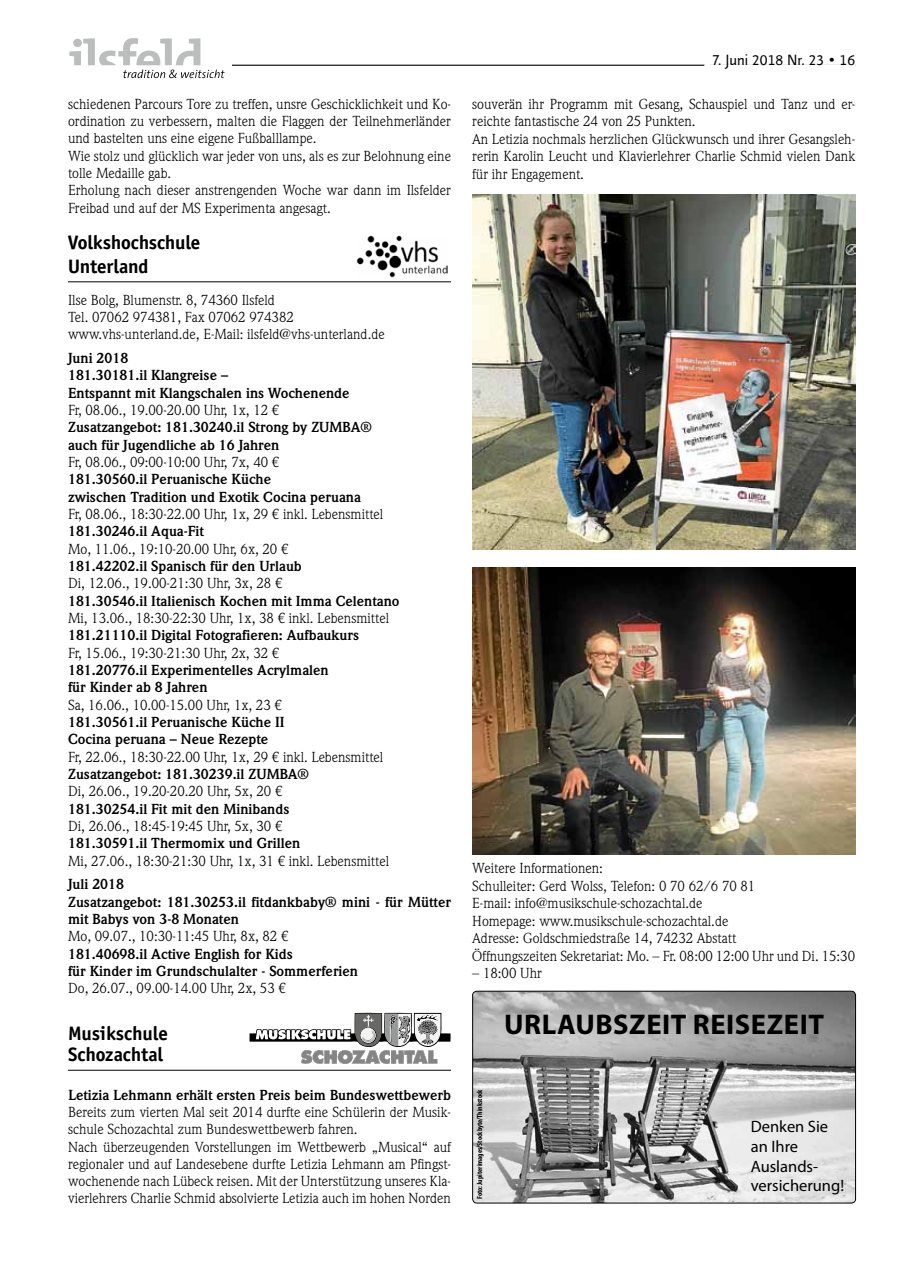
<style>
.page{position:relative;width:902px;height:1280px;background:#fff}
.page>*{position:absolute;margin:0;border:0;box-sizing:border-box;transform-origin:0 0}
.t1{font:700 28.5px "Myriad Pro";letter-spacing:.02em;color:#000}
.t2{font:700 19.5px/24px "Officina San ITC";letter-spacing:-.005em;color:#000}
.t3{font:16.5px/19.5px "Myriad Pro";color:#000}
.t4{font:15px "Linotype Finnegan";color:#000}
.t5{font:14.25px/17.4px "Weidemann";color:#000}
.t6{font:700 14.25px/17.4px "Weidemann";color:#000}
.t7{font:700 condensed 7.5px "Myriad Pro";color:#000}
.s1{color:#fff}
</style>
<div class="page">
<hr style="left:68px;top:281px;width:383px;height:1px;background:#000">
<img style="left:356px;top:235px;width:92px;height:42px">
<hr style="left:68px;top:1070px;width:383px;height:1px;background:#000">
<svg style="left:249px;top:1013px;width:201px;height:51px"></svg>
<img style="left:472px;top:194px;width:383px;height:356px">
<img style="left:472px;top:567px;width:383px;height:287px">
<img style="left:472px;top:991px;width:383px;height:212px">
<div style="left:472px;top:991px;width:383px;height:212px;border:1px solid #000;border-radius:4px"></div>
<hr style="left:232px;top:65px;width:623px;height:1px;background:#000">
<div style="left:704px;top:64px;width:151px;height:5px;background:#fff"></div>
<svg style="left:69px;top:38px;width:155px;height:40px"></svg>
<p class="t5" style="left:68px;top:95px;width:384px">schiedenen Parcours Tore zu treffen, unsre Geschicklichkeit und Ko&shy;ordination zu verbessern, malten die Flaggen der Teilnehmerländer und bastelten uns eine eigene Fußballlampe.<br>Wie stolz und glücklich war jeder von uns, als es zur Belohnung eine tolle Medaille gab.<br>Erholung nach dieser anstrengenden Woche war dann im Ilsfelder Freibad und auf der MS Experimenta angesagt.</p>
<h2 class="t2" style="left:68px;top:230px;width:133px">Volkshochschule<br>Unterland</h2>
<p class="t5" style="left:68px;top:291px;width:318px">Ilse Bolg, Blumenstr. 8, 74360 Ilsfeld<br>Tel. 07062 974381, Fax 07062 974382 www.vhs-unterland.de, E-Mail: ilsfeld@vhs-unterland.de</p>
<p class="t6" style="left:68px;top:350px;width:283px">Juni 2018<br>181.30181.il Klangreise –<br>Entspannt mit Klangschalen ins Wochenende</p>
<p class="t5" style="left:68px;top:401px;width:213px">Fr, 08.06., 19.00-20.00 Uhr, 1x, 12 €</p>
<p class="t6" style="left:68px;top:419px;width:305px">Zusatzangebot: 181.30240.il Strong by ZUMBA® auch für Jugendliche ab 16 Jahren</p>
<p class="t5" style="left:68px;top:453px;width:213px">Fr, 08.06., 09:00-10:00 Uhr, 7x, 40 €</p>
<p class="t6" style="left:68px;top:471px;width:294px">181.30560.il Peruanische Küche<br>zwischen Tradition und Exotik Cocina peruana</p>
<p class="t5" style="left:68px;top:505px;width:317px">Fr, 08.06., 18:30-22.00 Uhr, 1x, 29 € inkl. Lebensmittel</p>
<p class="t6" style="left:68px;top:523px;width:137px">181.30246.il Aqua-Fit</p>
<p class="t5" style="left:68px;top:540px;width:222px">Mo, 11.06., 19:10-20.00 Uhr, 6x, 20 €</p>
<p class="t6" style="left:68px;top:558px;width:235px">181.42202.il Spanisch für den Urlaub</p>
<p class="t5" style="left:68px;top:575px;width:216px">Di, 12.06., 19.00-21:30 Uhr, 3x, 28 €</p>
<p class="t6" style="left:68px;top:592px;width:333px">181.30546.il Italienisch Kochen mit Imma Celentano</p>
<p class="t5" style="left:68px;top:609px;width:322px">Mi, 13.06., 18:30-22:30 Uhr, 1x, 38 € inkl. Lebensmittel</p>
<p class="t6" style="left:68px;top:627px;width:292px">181.21110.il Digital Fotografieren: Aufbaukurs</p>
<p class="t5" style="left:68px;top:644px;width:213px">Fr, 15.06., 19:30-21:30 Uhr, 2x, 32 €</p>
<p class="t6" style="left:68px;top:661px;width:262px">181.20776.il Experimentelles Acrylmalen für Kinder ab 8 Jahren</p>
<p class="t5" style="left:68px;top:696px;width:215px">Sa, 16.06., 10.00-15.00 Uhr, 1x, 23 €</p>
<p class="t6" style="left:68px;top:713px;width:218px">181.30561.il Peruanische Küche II<br>Cocina peruana – Neue Rezepte</p>
<p class="t5" style="left:68px;top:748px;width:317px">Fr, 22.06., 18:30-22.00 Uhr, 1x, 29 € inkl. Lebensmittel</p>
<p class="t6" style="left:68px;top:765px;width:242px">Zusatzangebot: 181.30239.il ZUMBA®</p>
<p class="t5" style="left:68px;top:783px;width:216px">Di, 26.06., 19.20-20.20 Uhr, 5x, 20 €</p>
<p class="t6" style="left:68px;top:800px;width:223px">181.30254.il Fit mit den Minibands</p>
<p class="t5" style="left:68px;top:817px;width:216px">Di, 26.06., 18:45-19:45 Uhr, 5x, 30 €</p>
<p class="t6" style="left:68px;top:835px;width:234px">181.30591.il Thermomix und Grillen</p>
<p class="t5" style="left:68px;top:852px;width:322px">Mi, 27.06., 18:30-21:30 Uhr, 1x, 31 € inkl. Lebensmittel</p>
<p class="t6" style="left:68px;top:876px;width:384px">Juli 2018<br>Zusatzangebot: 181.30253.il fitdankbaby® mini - für Mütter mit Babys von 3-8 Monaten</p>
<p class="t5" style="left:68px;top:927px;width:222px">Mo, 09.07., 10:30-11:45 Uhr, 8x, 82 €</p>
<p class="t6" style="left:68px;top:945px;width:291px">181.40698.il Active English for Kids<br>für Kinder im Grundschulalter - Sommerferien</p>
<p class="t5" style="left:68px;top:979px;width:219px">Do, 26.07., 09.00-14.00 Uhr, 2x, 53 €</p>
<h2 class="t2" style="left:68px;top:1022px;width:101px;line-height:21.6px">Musikschule<br>Schozachtal</h2>
<p class="t6" style="left:68px;top:1086px;width:384px">Letizia Lehmann erhält ersten Preis beim Bundeswettbewerb</p>
<p class="t5" style="left:68px;top:1103px;width:384px">Bereits zum vierten Mal seit 2014 durfte eine Schülerin der Musik&shy;schule Schozachtal zum Bundeswettbewerb fahren.<br>Nach überzeugenden Vorstellungen im Wettbewerb „Musical“ auf regionaler und auf Landesebene durfte Letizia Lehmann am Pfingst&shy;wochenende nach Lübeck reisen. Mit der Unterstützung unseres Kla&shy;vierlehrers Charlie Schmid absolvierte Letizia auch im hohen Norden</p>
<p class="t4" style="left:704px;top:51px;width:152px"><span class="s1">0</span>7. Juni 2018 Nr. 23 • 16</p>
<p class="t5" style="left:472px;top:95px;width:384px">souverän ihr Programm mit Gesang, Schauspiel und Tanz und er&shy;reichte fantastische 24 von 25 Punkten.<br>An Letizia nochmals herzlichen Glückwunsch und ihrer Gesangsleh&shy;rerin Karolin Leucht und Klavierlehrer Charlie Schmid vielen Dank für ihr Engagement.</p>
<p class="t5" style="left:472px;top:860px;width:384px">Weitere Informationen:<br>Schulleiter: Gerd Wolss, Telefon: 0 70 62/6 70 81<br>E-mail: info@musikschule-schozachtal.de<br>Homepage: www.musikschule-schozachtal.de<br>Adresse: Goldschmiedstraße 14, 74232 Abstatt<br>Öffnungszeiten Sekretariat: Mo. – Fr. 08:00 12:00 Uhr und Di. 15:30</p>
<p class="t5" style="left:472px;top:964px;width:71px">– 18:00 Uhr</p>
<h1 class="t1" style="left:504px;top:1005px;width:321px">URLAUBSZEIT REISEZEIT</h1>
<p class="t7" style="left:475px;top:1199px;width:111px;rotate:-90deg">Foto: Jupiterimages/Stockbyte/Thinkstock</p>
<p class="t3" style="left:750px;top:1117px;width:95px">Denken Sie an Ihre<br>Auslands&shy;versicherung!</p>
</div>
